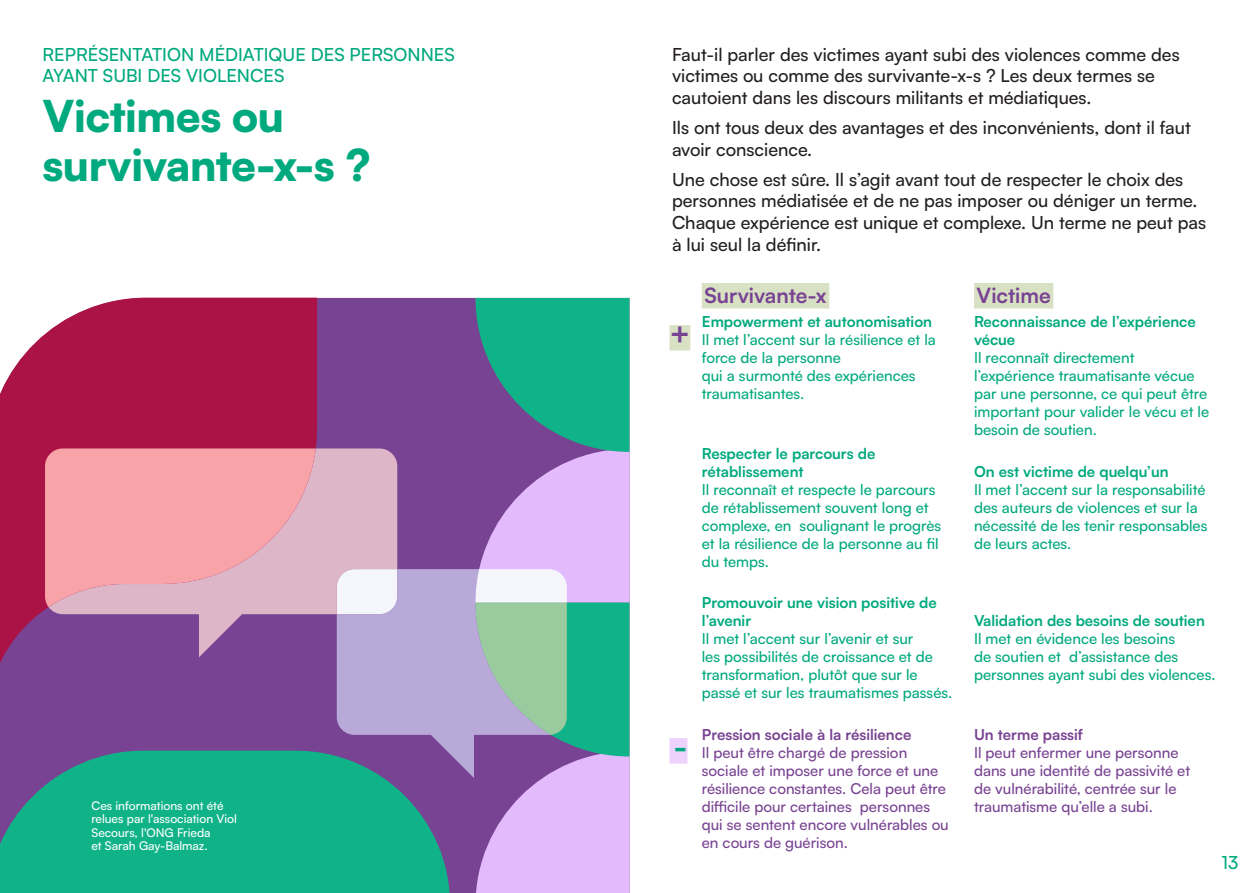
<style>
.page{position:relative;width:1259px;height:893px;background:#fff}
.page>*{position:absolute;margin:0;border:0;box-sizing:border-box;transform-origin:0 0}
.Titre_section__vert{font:900 43.5px/49.5px "Satoshi";letter-spacing:-.01em;color:#00a97e}
.Style_de_paragraphe_1{font:700 31.5px "Satoshi";color:#784392}
.Style_de_paragraphe_1-2{font:700 31.5px "Satoshi";color:#00a97e}
.Style_de_paragraphe_1-3{font:700 21px "Satoshi";color:#784392}
.Texte_courant{font:500 18px/21.6px "Satoshi";color:#231f20}
.t1{font:500 18px/21.6px "Satoshi";color:#00a97e}
.Texte_courant-2{font:500 15px/18px "Satoshi";color:#00a97e}
.Texte_courant-3{font:500 15px/18px "Satoshi";color:#784392}
.Texte_courant-4{font:700 15px/18px "Satoshi";color:#00a97e}
.Texte_courant-5{font:700 15px "Satoshi";color:#784392}
.Légende{font:500 12px/13.5px "Satoshi";color:#fff}
</style>
<div class="page">
<div style="left:0;top:298px;width:337px;height:453px;background:#784392"></div>
<svg style="left:0;top:298px;width:317px;height:411px;background:#a32b62"></svg>
<svg style="left:0;top:751px;width:337px;height:142px;background:#18aa88"></svg>
<svg style="left:337px;top:298px;width:292px;height:595px;background:#818eb0"></svg>
<svg style="left:49px;top:448px;width:348px;height:209px;background:#b58eb9"></svg>
<svg style="left:45px;top:448px;width:271px;height:159px;background:#f0a6ae"></svg>
<div style="left:702px;top:283px;width:127px;height:25px;background:#d9e1c4"></div>
<div style="left:974px;top:283px;width:79px;height:25px;background:#d9e1c4"></div>
<div style="left:669px;top:325px;width:21px;height:26px;background:#d9e1c4"></div>
<div style="left:669px;top:738px;width:18px;height:26px;background:#edd2fd"></div>
<p class="t1" style="left:43px;top:42px;width:414px">REPRÉSENTATION MÉDIATIQUE DES PERSONNES<br>AYANT SUBI DES VIOLENCES</p>
<p class="Titre_section__vert" style="left:43px;top:88px;width:329px">Victimes ou survivante‑x‑s ?</p>
<p class="Légende" style="left:91px;top:798px;width:147px">Ces informations ont été relues par l'association Viol<br>Secours, l'ONG Frieda<br>et Sarah Gay-Balmaz.</p>
<p class="Texte_courant" style="left:672px;top:42px;width:509px">Faut-il parler des victimes ayant subi des violences comme des victimes ou comme des survivante-x-s ? Les deux termes se cautoient dans les discours militants et médiatiques.</p>
<p class="Texte_courant" style="left:672px;top:116px;width:520px">Ils ont tous deux des avantages et des inconvénients, dont il faut avoir conscience.</p>
<p class="Texte_courant" style="left:672px;top:168px;width:527px">Une chose est sûre. Il s’agit avant tout de respecter le choix des personnes médiatisée et de ne pas imposer ou déniger un terme.</p>
<p class="Texte_courant" style="left:672px;top:211px;width:536px">Chaque expérience est unique et complexe. Un terme ne peut pas à lui seul la définir.</p>
<p class="Style_de_paragraphe_1-3" style="left:704px;top:280px;width:124px">Survivante-x</p>
<p class="Style_de_paragraphe_1-3" style="left:976px;top:280px;width:76px">Victime</p>
<p class="Style_de_paragraphe_1" style="left:669px;top:311px;width:22px">+</p>
<p class="Texte_courant-4" style="left:974px;top:312px;width:223px">Reconnaissance de l’expérience vécue</p>
<p class="Texte_courant-2" style="left:974px;top:348px;width:237px">Il reconnaît directement l’expérience traumatisante vécue par une personne, ce qui peut être important pour valider le vécu et le besoin de soutien.</p>
<p class="Texte_courant-4" style="left:702px;top:312px;width:232px">Empowerment et autonomisation</p>
<p class="Texte_courant-2" style="left:702px;top:330px;width:236px">Il met l’accent sur la résilience et la force de la personne<br>qui a surmonté des expériences traumatisantes.</p>
<p class="Style_de_paragraphe_1-2" style="left:673px;top:724px;width:16px">-</p>
<p class="Texte_courant-4" style="left:702px;top:443px;width:175px">Respecter le parcours de rétablissement</p>
<p class="Texte_courant-2" style="left:702px;top:479px;width:241px">Il reconnaît et respecte le parcours de rétablissement souvent long et complexe, en soulignant le progrès et la résilience de la personne au fil du temps.</p>
<p class="Texte_courant-4" style="left:702px;top:593px;width:236px">Promouvoir une vision positive de l’avenir</p>
<p class="Texte_courant-2" style="left:702px;top:629px;width:252px">Il met l’accent sur l’avenir et sur<br>les possibilités de croissance et de transformation, plutôt que sur le passé et sur les traumatismes passés.</p>
<p class="Texte_courant-5" style="left:702px;top:723px;width:211px">Pression sociale à la résilience</p>
<p class="Texte_courant-3" style="left:702px;top:743px;width:248px">Il peut être chargé de pression sociale et imposer une force et une résilience constantes. Cela peut être difficile pour certaines personnes qui se sentent encore vulnérables ou en cours de guérison.</p>
<p class="Texte_courant-4" style="left:974px;top:461px;width:196px">On est victime de quelqu’un</p>
<p class="Texte_courant-2" style="left:974px;top:479px;width:235px">Il met l’accent sur la responsabilité des auteurs de violences et sur la nécessité de les tenir responsables de leurs actes.</p>
<p class="Texte_courant-4" style="left:974px;top:611px;width:232px">Validation des besoins de soutien</p>
<p class="Texte_courant-2" style="left:974px;top:629px;width:243px">Il met en évidence les besoins<br>de soutien et d’assistance des personnes ayant subi des violences.</p>
<p class="Texte_courant-5" style="left:974px;top:723px;width:111px">Un terme passif</p>
<p class="Texte_courant-3" style="left:974px;top:743px;width:218px">Il peut enfermer une personne dans une identité de passivité et de vulnérabilité, centrée sur le traumatisme qu’elle a subi.</p>
<p class="t1" style="left:1221px;top:850px;width:18px">13</p>
</div>
